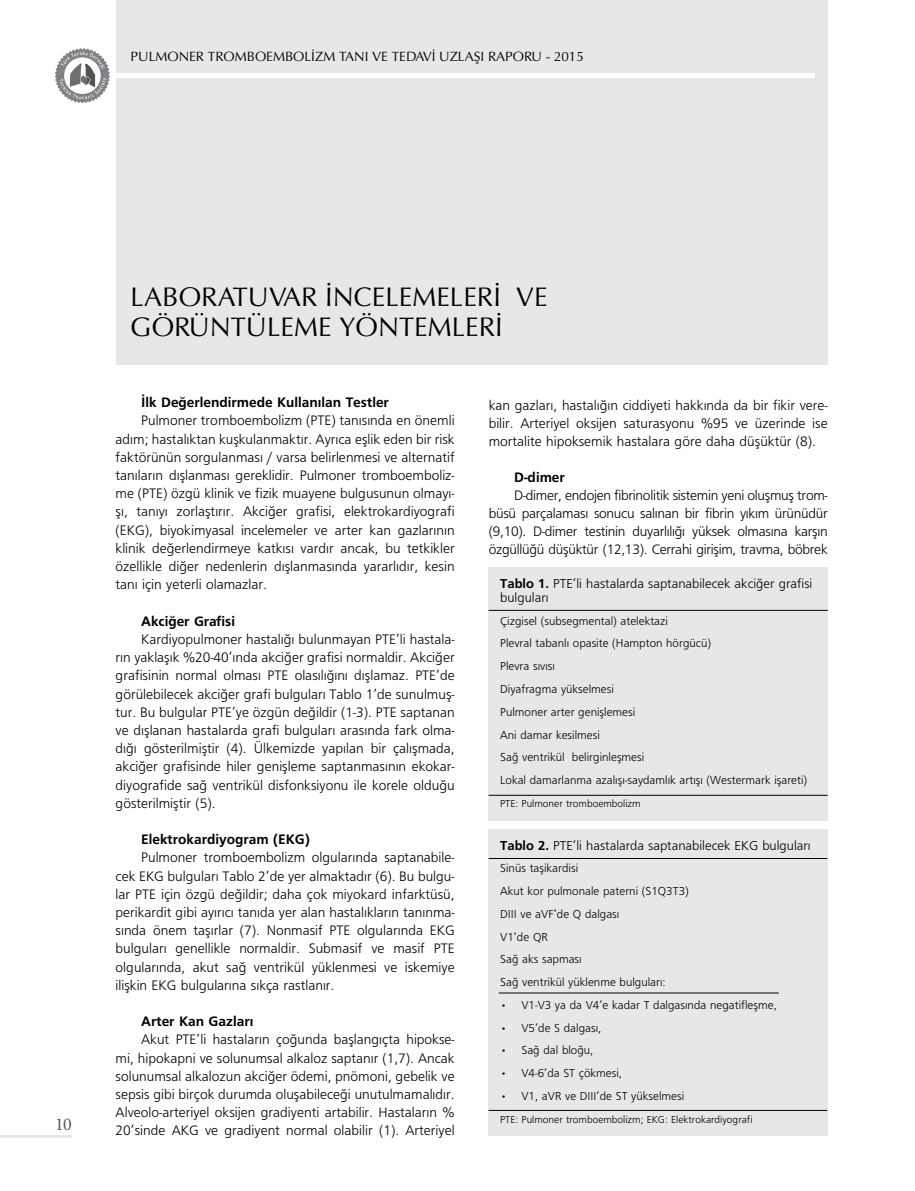
<style>
.page{position:relative;width:915px;height:1191px;background:#fff}
.page>*{position:absolute;margin:0;border:0;box-sizing:border-box;transform-origin:0 0}
.t1{font:27px/30px "Optima Normal Tr";color:#000}
.t2{font:18px "Minion Pro";color:#58595b}
.t3{font:14.25px/18.1px "Gill Sans Lightpcw";color:#000;text-align:justify}
.t4{font:14.25px "Gill Sans Boldpcw";color:#000}
.t5{font:13.5px/14.2px "Gill Sans Lightpcw";color:#000}
.t6{font:13.5px "Optima Normal Tr";color:#000}
.t7{font:12px/22.8px "Gill Sans Lightpcw";color:#000}
.t8{font:10.5px "Gill Sans Lightpcw";color:#000}
.s1{font-family:"Gill Sans Boldpcw"}
</style>
<div class="page">
<div style="left:488px;top:567px;width:339px;height:253px;background:#e6e7e8"></div>
<hr style="left:488px;top:610px;width:339px;height:1px;background:#000">
<hr style="left:488px;top:795px;width:339px;height:1px;background:#000">
<div style="left:488px;top:829px;width:339px;height:306px;background:#e6e7e8"></div>
<hr style="left:488px;top:858px;width:339px;height:1px;background:#000">
<hr style="left:488px;top:1110px;width:339px;height:1px;background:#000">
<hr style="left:498px;top:992px;width:280px;height:1px;background:#000">
<div style="left:116px;top:0;width:711px;height:365px;background:#e6e7e8"></div>
<hr style="left:6px;top:74px;width:808px;height:4px;background:#fff">
<svg style="left:55px;top:48px;width:55px;height:55px"></svg>
<hr style="left:0;top:1135px;width:71px;height:3px;background:#e6e7e8">
<p class="t6" style="left:131px;top:48px;width:454px">PULMONER TROMBOEMBOLİZM TANI VE TEDAVİ UZLAŞI RAPORU - 2015</p>
<p class="t2" style="left:55px;top:1112px;width:18px">10</p>
<h1 class="t1" style="left:131px;top:281px;width:418px">LABORATUVAR İNCELEMELERİ VE<br>GÖRÜNTÜLEME YÖNTEMLERİ</h1>
<p class="t4" style="left:141px;top:394px;width:249px">İlk Değerlendirmede Kullanılan Testler</p>
<p class="t3" style="left:116px;top:411px;width:340px;text-indent:26px">Pulmoner tromboembolizm (PTE) tanısında en önemli adım; hastalıktan kuşkulanmaktır. Ayrıca eşlik eden bir risk faktörünün sorgulanması / varsa belirlenmesi ve alternatif tanıların dışlanması gereklidir. Pulmoner tromboemboliz&shy;me (PTE) özgü klinik ve fizik muayene bulgusunun olmayı&shy;şı, tanıyı zorlaştırır. Akciğer grafisi, elektrokardiyografi (EKG), biyokimyasal incelemeler ve arter kan gazlarının klinik değerlendirmeye katkısı vardır ancak, bu tetkikler özellikle diğer nedenlerin dışlanmasında yararlıdır, kesin tanı için yeterli olamazlar.</p>
<p class="t4" style="left:141px;top:612px;width:95px">Akciğer Grafisi</p>
<p class="t3" style="left:116px;top:630px;width:340px;text-indent:26px">Kardiyopulmoner hastalığı bulunmayan PTE’li hastala&shy;rın yaklaşık %20-40’ında akciğer grafisi normaldir. Akciğer grafisinin normal olması PTE olasılığını dışlamaz. PTE’de görülebilecek akciğer grafi bulguları Tablo 1’de sunulmuş&shy;tur. Bu bulgular PTE’ye özgün değildir (1-3). PTE saptanan ve dışlanan hastalarda grafi bulguları arasında fark olma&shy;dığı gösterilmiştir (4). Ülkemizde yapılan bir çalışmada, akciğer grafisinde hiler genişleme saptanmasının ekokar&shy;diyografide sağ ventrikül disfonksiyonu ile korele olduğu gösterilmiştir (5).</p>
<p class="t4" style="left:141px;top:831px;width:170px">Elektrokardiyogram (EKG)</p>
<p class="t3" style="left:116px;top:848px;width:340px;text-indent:26px">Pulmoner tromboembolizm olgularında saptanabile&shy;cek EKG bulguları Tablo 2’de yer almaktadır (6). Bu bulgu&shy;lar PTE için özgü değildir; daha çok miyokard infarktüsü, perikardit gibi ayırıcı tanıda yer alan hastalıkların tanınma&shy;sında önem taşırlar (7). Nonmasif PTE olgularında EKG bulguları genellikle normaldir. Submasif ve masif PTE olgularında, akut sağ ventrikül yüklenmesi ve iskemiye ilişkin EKG bulgularına sıkça rastlanır.</p>
<p class="t4" style="left:141px;top:1013px;width:114px">Arter Kan Gazları</p>
<p class="t3" style="left:116px;top:1030px;width:340px;text-indent:26px">Akut PTE’li hastaların çoğunda başlangıçta hipokse&shy;mi, hipokapni ve solunumsal alkaloz saptanır (1,7). Ancak solunumsal alkalozun akciğer ödemi, pnömoni, gebelik ve sepsis gibi birçok durumda oluşabileceği unutulmamalıdır.<br>Alveolo-arteriyel oksijen gradiyenti artabilir. Hastaların % 20’sinde AKG ve gradiyent normal olabilir (1). Arteriyel</p>
<p class="t3" style="left:488px;top:396px;width:340px">kan gazları, hastalığın ciddiyeti hakkında da bir fikir vere&shy;bilir. Arteriyel oksijen saturasyonu %95 ve üzerinde ise mortalite hipoksemik hastalara göre daha düşüktür (8).</p>
<p class="t4" style="left:514px;top:469px;width:52px">D-dimer</p>
<p class="t3" style="left:488px;top:486px;width:340px;text-indent:26px">D-dimer, endojen fibrinolitik sistemin yeni oluşmuş trom&shy;büsü parçalaması sonucu salınan bir fibrin yıkım ürünüdür (9,10). D-dimer testinin duyarlılığı yüksek olmasına karşın özgüllüğü düşüktür (12,13). Cerrahi girişim, travma, böbrek</p>
<p class="t5" style="left:500px;top:576px;width:313px"><span class="s1">Tablo 1.</span> PTE’li hastalarda saptanabilecek akciğer grafisi bulguları</p>
<p class="t7" style="left:500px;top:609px;width:308px">Çizgisel (subsegmental) atelektazi<br>Plevral tabanlı opasite (Hampton hörgücü)<br>Plevra sıvısı<br>Diyafragma yükselmesi<br>Pulmoner arter genişlemesi<br>Ani damar kesilmesi<br>Sağ ventrikül belirginleşmesi<br>Lokal damarlanma azalışı-saydamlık artışı (Westermark işareti)</p>
<p class="t8" style="left:500px;top:797px;width:142px">PTE: Pulmoner tromboembolizm</p>
<p class="t5" style="left:500px;top:837px;width:312px"><span class="s1">Tablo 2.</span> PTE’li hastalarda saptanabilecek EKG bulguları</p>
<p class="t7" style="left:500px;top:856px;width:190px">Sinüs taşikardisi<br>Akut kor pulmonale paterni (S1Q3T3)<br>DIII ve aVF’de Q dalgası<br>V1’de QR<br>Sağ aks sapması<br>Sağ ventrikül yüklenme bulguları:</p>
<p class="t7" style="left:500px;top:993px;width:278px">• V1-V3 ya da V4’e kadar T dalgasında negatifleşme,</p>
<p class="t7" style="left:500px;top:1016px;width:103px">• V5’de S dalgası,</p>
<p class="t7" style="left:500px;top:1038px;width:95px">• Sağ dal bloğu,</p>
<p class="t7" style="left:500px;top:1061px;width:123px">• V4-6’da ST çökmesi,</p>
<p class="t7" style="left:500px;top:1084px;width:185px">• V1, aVR ve DIII’de ST yükselmesi</p>
<p class="t8" style="left:500px;top:1113px;width:254px">PTE: Pulmoner tromboembolizm; EKG: Elektrokardiyografi</p>
</div>
